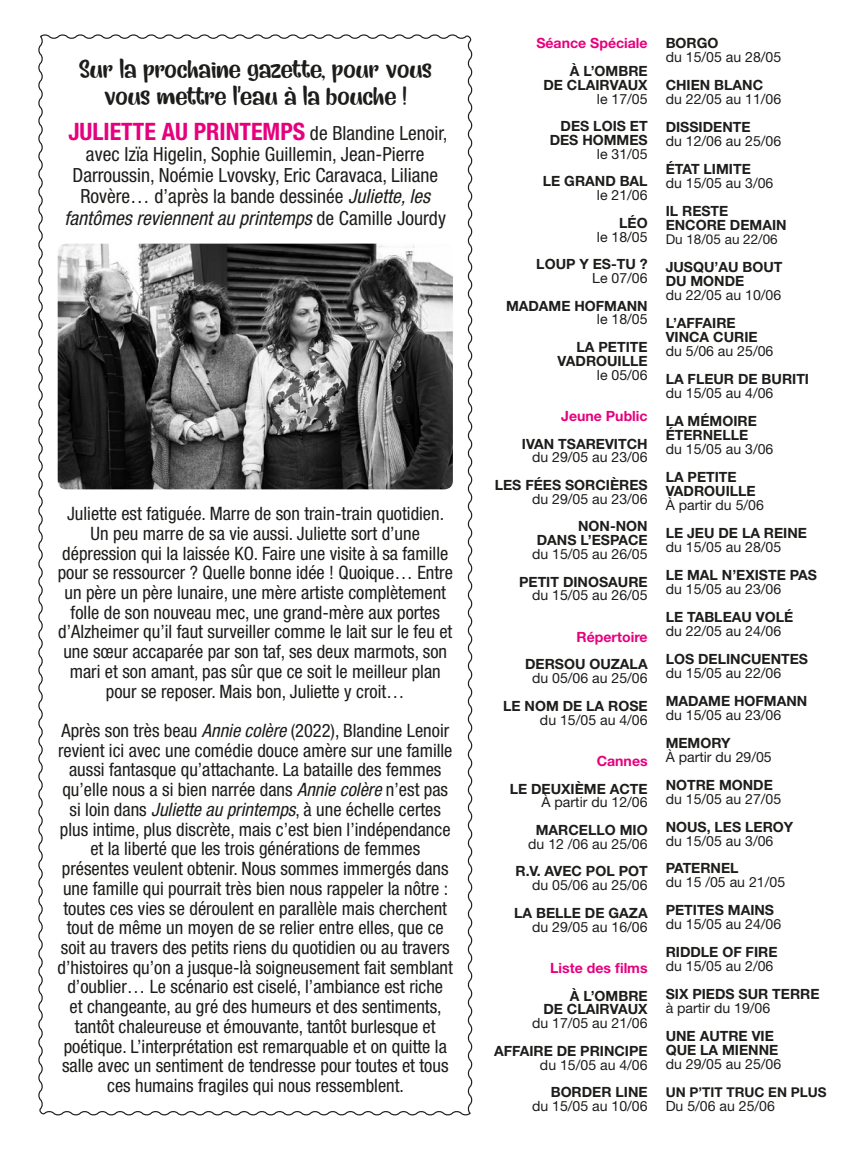
<style>
.page{position:relative;width:851px;height:1149px;background:#fff}
.page>*{position:absolute;margin:0;border:0;box-sizing:border-box;transform-origin:0 0}
.t1{font:27px/27.2px "Earworm DEMO";color:#1d1d1b;text-align:center}
.t2{font:700 condensed 24px "Helvetica Neue LT Std";color:#e6007e}
.t3{font:condensed 19.5px/21.1px "Helvetica Neue LT Std";color:#1d1d1b;text-align:center}
.t4{font:condensed 18.45px/19.6px "Helvetica Neue LT Std";color:#1d1d1b;text-align:center}
.t5{font:700 14.1px/14px "Helvetica Neue LT Std";color:#1d1d1b}
.t6{font:14.1px "Helvetica Neue LT Std";color:#1d1d1b}
.t7{font:700 14.1px "Helvetica Neue LT Std";color:#e6007e}
.t8{font:700 13.5px "Helvetica Neue LT Std";color:#1d1d1b}
.t9{font:13.5px "Helvetica Neue LT Std";color:#1d1d1b}
.s1{font-weight:400;font-size:19.5px;color:#1d1d1b}
.s2{font-style:italic}
</style>
<div class="page">
<svg style="left:38px;top:34px;width:435px;height:1082px"></svg>
<img style="left:58px;top:243px;width:395px;height:246px">
<h1 class="t1" style="left:79px;top:55px;width:354px">Sur la prochaine gazette, pour vous vous mettre l'eau à la bouche !</h1>
<h2 class="t2" style="left:68px;top:117px;width:380px">JULIETTE AU PRINTEMPS <span class="s1">de Blandine Lenoir,</span></h2>
<p class="t3" style="left:64px;top:143px;width:383px">avec Izïa Higelin, Sophie Guillemin, Jean-Pierre Darroussin, Noémie Lvovsky, Eric Caravaca, Liliane Rovère… d’après la bande dessinée <span class="s2">Juliette, les fantômes reviennent au printemps</span> de Camille Jourdy</p>
<p class="t4" style="left:58px;top:503px;width:396px">Juliette est fatiguée. Marre de son train-train quotidien.<br>Un peu marre de sa vie aussi. Juliette sort d’une dépression qui la laissée KO. Faire une visite à sa famille pour se ressourcer ? Quelle bonne idée ! Quoique… Entre un père un père lunaire, une mère artiste complètement folle de son nouveau mec, une grand-mère aux portes d’Alzheimer qu’il faut surveiller comme le lait sur le feu et une sœur accaparée par son taf, ses deux marmots, son mari et son amant, pas sûr que ce soit le meilleur plan pour se reposer. Mais bon, Juliette y croit…</p>
<p class="t4" style="left:58px;top:720px;width:396px">Après son très beau <span class="s2">Annie colère</span> (2022), Blandine Lenoir revient ici avec une comédie douce amère sur une famille aussi fantasque qu’attachante. La bataille des femmes qu’elle nous a si bien narrée dans <span class="s2">Annie colère</span> n’est pas si loin dans <span class="s2">Juliette au printemps</span>, à une échelle certes plus intime, plus discrète, mais c’est bien l’indépendance et la liberté que les trois générations de femmes présentes veulent obtenir. Nous sommes immergés dans une famille qui pourrait très bien nous rappeler la nôtre : toutes ces vies se déroulent en parallèle mais cherchent tout de même un moyen de se relier entre elles, que ce soit au travers des petits riens du quotidien ou au travers d’histoires qu’on a jusque-là soigneusement fait semblant d’oublier… Le scénario est ciselé, l’ambiance est riche<br>et changeante, au gré des humeurs et des sentiments, tantôt chaleureuse et émouvante, tantôt burlesque et poétique. L’interprétation est remarquable et on quitte la salle avec un sentiment de tendresse pour toutes et tous ces humains fragiles qui nous ressemblent.</p>
<p class="t7" style="left:536px;top:35px;width:113px">Séance Spéciale</p>
<p class="t5" style="left:543px;top:64px;width:106px;text-align:right">À L’OMBRE<br>DE CLAIRVAUX</p>
<p class="t6" style="left:597px;top:90px;width:52px">le 17/05</p>
<p class="t5" style="left:549px;top:119px;width:99px;text-align:right">DES LOIS ET<br>DES HOMMES</p>
<p class="t6" style="left:597px;top:145px;width:52px">le 31/05</p>
<p class="t5" style="left:543px;top:174px;width:106px">LE GRAND BAL</p>
<p class="t6" style="left:597px;top:187px;width:52px">le 21/06</p>
<p class="t5" style="left:619px;top:215px;width:30px">LÉO</p>
<p class="t6" style="left:597px;top:228px;width:52px">le 18/05</p>
<p class="t5" style="left:536px;top:257px;width:113px">LOUP Y ES-TU ?</p>
<p class="t6" style="left:592px;top:269px;width:57px">Le 07/06</p>
<p class="t5" style="left:506px;top:298px;width:143px">MADAME HOFMANN</p>
<p class="t6" style="left:597px;top:311px;width:52px">le 18/05</p>
<p class="t5" style="left:557px;top:339px;width:91px;text-align:right">LA PETITE<br>VADROUILLE</p>
<p class="t6" style="left:597px;top:366px;width:52px">le 05/06</p>
<p class="t7" style="left:561px;top:407px;width:88px">Jeune Public</p>
<p class="t5" style="left:522px;top:436px;width:127px">IVAN TSAREVITCH</p>
<p class="t6" style="left:532px;top:449px;width:117px">du 29/05 au 23/06</p>
<p class="t5" style="left:494px;top:477px;width:154px">LES FÉES SORCIÈRES</p>
<p class="t6" style="left:532px;top:490px;width:117px">du 29/05 au 23/06</p>
<p class="t5" style="left:536px;top:519px;width:112px;text-align:right">NON-NON<br>DANS L’ESPACE</p>
<p class="t6" style="left:532px;top:545px;width:117px">du 15/05 au 26/05</p>
<p class="t5" style="left:519px;top:574px;width:130px">PETIT DINOSAURE</p>
<p class="t6" style="left:532px;top:587px;width:117px">du 15/05 au 26/05</p>
<p class="t7" style="left:576px;top:628px;width:73px">Répertoire</p>
<p class="t5" style="left:525px;top:657px;width:124px">DERSOU OUZALA</p>
<p class="t6" style="left:532px;top:669px;width:117px">du 05/06 au 25/06</p>
<p class="t5" style="left:503px;top:698px;width:146px">LE NOM DE LA ROSE</p>
<p class="t6" style="left:540px;top:711px;width:109px">du 15/05 au 4/06</p>
<p class="t7" style="left:596px;top:752px;width:52px">Cannes</p>
<p class="t5" style="left:509px;top:781px;width:139px">LE DEUXIÈME ACTE</p>
<p class="t6" style="left:541px;top:793px;width:108px">À partir du 12/06</p>
<p class="t5" style="left:535px;top:822px;width:113px">MARCELLO MIO</p>
<p class="t6" style="left:528px;top:835px;width:121px">du 12 /06 au 25/06</p>
<p class="t5" style="left:515px;top:863px;width:134px">R.V. AVEC POL POT</p>
<p class="t6" style="left:532px;top:876px;width:117px">du 05/06 au 25/06</p>
<p class="t5" style="left:514px;top:905px;width:135px">LA BELLE DE GAZA</p>
<p class="t6" style="left:532px;top:917px;width:117px">du 29/05 au 16/06</p>
<p class="t7" style="left:550px;top:959px;width:99px">Liste des films</p>
<p class="t5" style="left:543px;top:988px;width:106px;text-align:right">À L’OMBRE<br>DE CLAIRVAUX</p>
<p class="t6" style="left:532px;top:1014px;width:117px">du 17/05 au 21/06</p>
<p class="t5" style="left:494px;top:1043px;width:155px">AFFAIRE DE PRINCIPE</p>
<p class="t6" style="left:540px;top:1055px;width:109px">du 15/05 au 4/06</p>
<p class="t5" style="left:550px;top:1084px;width:98px">BORDER LINE</p>
<p class="t6" style="left:532px;top:1097px;width:117px">du 15/05 au 10/06</p>
<p class="t5" style="left:665px;top:36px;width:54px">BORGO</p>
<p class="t6" style="left:665px;top:49px;width:117px">du 15/05 au 28/05</p>
<p class="t5" style="left:665px;top:78px;width:99px">CHIEN BLANC</p>
<p class="t6" style="left:665px;top:91px;width:117px">du 22/05 au 11/06</p>
<p class="t5" style="left:665px;top:120px;width:86px">DISSIDENTE</p>
<p class="t6" style="left:665px;top:133px;width:117px">du 12/06 au 25/06</p>
<p class="t5" style="left:665px;top:162px;width:87px">ÉTAT LIMITE</p>
<p class="t6" style="left:665px;top:174px;width:109px">du 15/05 au 3/06</p>
<p class="t5" style="left:665px;top:204px;width:122px">IL RESTE<br>ENCORE DEMAIN</p>
<p class="t9" style="left:665px;top:231px;width:114px">Du 18/05 au 22/06</p>
<p class="t5" style="left:665px;top:260px;width:118px">JUSQU’AU BOUT<br>DU MONDE</p>
<p class="t6" style="left:665px;top:286px;width:117px">du 22/05 au 10/06</p>
<p class="t5" style="left:665px;top:315px;width:93px">L’AFFAIRE<br>VINCA CURIE</p>
<p class="t6" style="left:665px;top:342px;width:109px">du 5/06 au 25/06</p>
<p class="t5" style="left:665px;top:371px;width:145px">LA FLEUR DE BURITI</p>
<p class="t6" style="left:665px;top:384px;width:109px">du 15/05 au 4/06</p>
<p class="t5" style="left:665px;top:413px;width:93px">LA MÉMOIRE<br>ÉTERNELLE</p>
<p class="t6" style="left:665px;top:440px;width:109px">du 15/05 au 3/06</p>
<p class="t5" style="left:665px;top:469px;width:91px">LA PETITE<br>VADROUILLE</p>
<p class="t6" style="left:665px;top:496px;width:100px">À partir du 5/06</p>
<p class="t5" style="left:665px;top:525px;width:143px">LE JEU DE LA REINE</p>
<p class="t6" style="left:665px;top:538px;width:117px">du 15/05 au 28/05</p>
<p class="t5" style="left:665px;top:567px;width:153px">LE MAL N’EXISTE PAS</p>
<p class="t6" style="left:665px;top:580px;width:117px">du 15/05 au 23/06</p>
<p class="t5" style="left:665px;top:609px;width:129px">LE TABLEAU VOLÉ</p>
<p class="t6" style="left:665px;top:622px;width:117px">du 22/05 au 24/06</p>
<p class="t5" style="left:665px;top:651px;width:144px">LOS DELINCUENTES</p>
<p class="t6" style="left:665px;top:664px;width:117px">du 15/05 au 22/06</p>
<p class="t5" style="left:665px;top:693px;width:143px">MADAME HOFMANN</p>
<p class="t6" style="left:665px;top:706px;width:117px">du 15/05 au 23/06</p>
<p class="t5" style="left:665px;top:735px;width:66px">MEMORY</p>
<p class="t6" style="left:665px;top:748px;width:108px">À partir du 29/05</p>
<p class="t5" style="left:665px;top:777px;width:109px">NOTRE MONDE</p>
<p class="t6" style="left:665px;top:789px;width:117px">du 15/05 au 27/05</p>
<p class="t5" style="left:665px;top:819px;width:129px">NOUS, LES LEROY</p>
<p class="t6" style="left:665px;top:831px;width:109px">du 15/05 au 3/06</p>
<p class="t5" style="left:665px;top:860px;width:74px">PATERNEL</p>
<p class="t6" style="left:665px;top:873px;width:121px">du 15 /05 au 21/05</p>
<p class="t5" style="left:665px;top:902px;width:110px">PETITES MAINS</p>
<p class="t6" style="left:665px;top:915px;width:117px">du 15/05 au 24/06</p>
<p class="t5" style="left:665px;top:944px;width:113px">RIDDLE OF FIRE</p>
<p class="t6" style="left:665px;top:957px;width:109px">du 15/05 au 2/06</p>
<p class="t5" style="left:665px;top:986px;width:155px">SIX PIEDS SUR TERRE</p>
<p class="t6" style="left:665px;top:999px;width:106px">à partir du 19/06</p>
<p class="t5" style="left:665px;top:1028px;width:114px">UNE AUTRE VIE<br>QUE LA MIENNE</p>
<p class="t6" style="left:665px;top:1055px;width:117px">du 29/05 au 25/06</p>
<p class="t8" style="left:665px;top:1083px;width:162px">UN P’TIT TRUC EN PLUS</p>
<p class="t6" style="left:665px;top:1097px;width:111px">Du 5/06 au 25/06</p>
</div>
